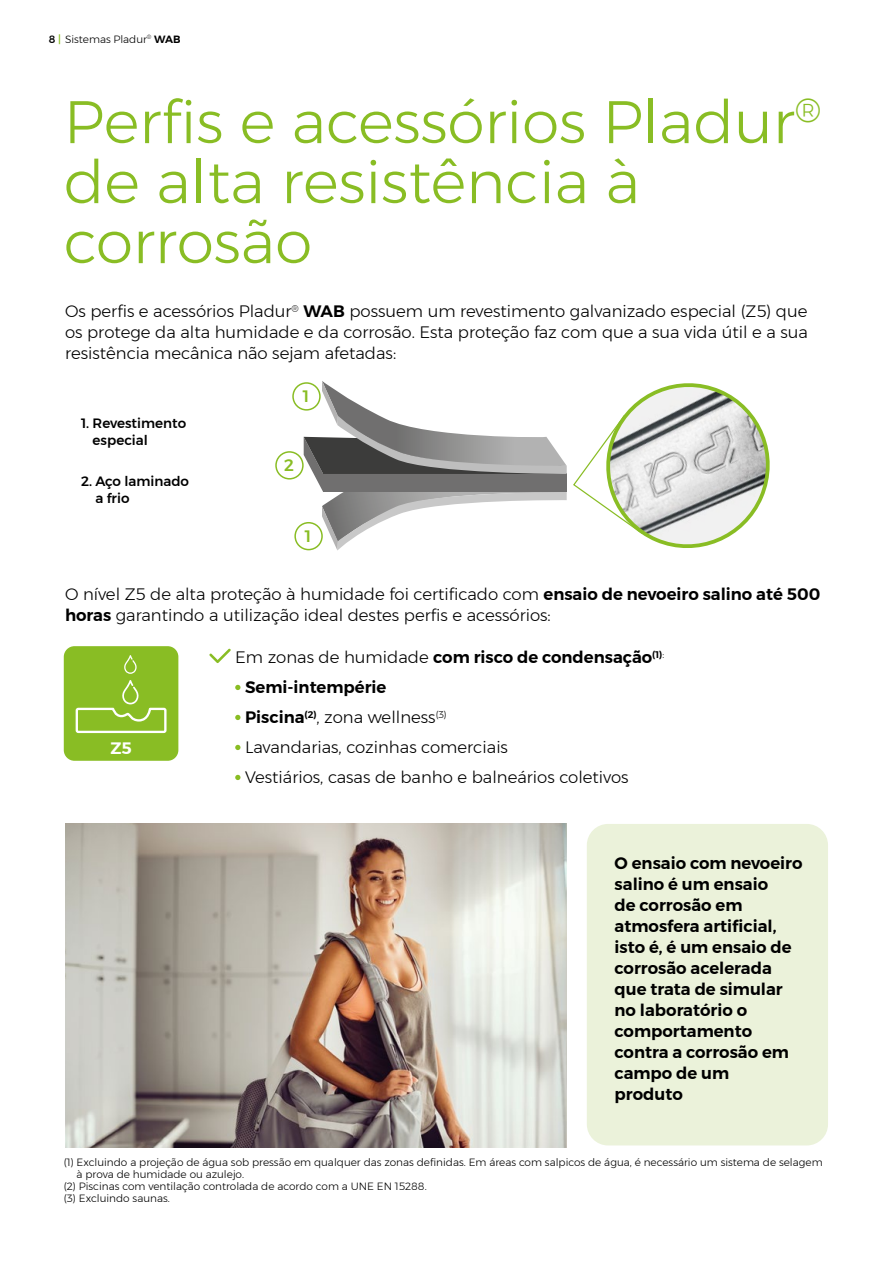
<style>
.page{position:relative;width:893px;height:1263px;background:#fff}
.page>*{position:absolute;margin:0;border:0;box-sizing:border-box;transform-origin:0 0}
.t1{font:300 60px/60px "Montserrat";color:#89bd24}
.t2{font:300 16.5px/30px "Montserrat";color:#000}
.t3{font:600 16.5px/21px "Montserrat";color:#000}
.t4{font:500 16.5px "Montserrat";color:#89bd24}
.t5{font:600 16.5px "Montserrat";color:#fff}
.t6{font:500 13.5px/16.5px "Montserrat";color:#000}
.t7{font:300 10.5px "Montserrat";color:#000}
.s1{font-weight:500}
.s2{font-weight:500;color:#89bd24}
.s3{font-weight:600}
</style>
<div class="page">
<div style="left:292px;top:382px;width:29px;height:29px;border:2px solid #89bd24;border-radius:50%"></div>
<div style="left:294px;top:522px;width:29px;height:28px;border:2px solid #89bd24;border-radius:50%"></div>
<div style="left:275px;top:451px;width:29px;height:28px;border:2px solid #89bd24;border-radius:50%"></div>
<svg style="left:304px;top:381px;width:466px;height:170px"></svg>
<svg style="left:209px;top:649px;width:22px;height:14px"></svg>
<svg style="left:235px;top:685px;width:5px;height:5px"></svg>
<svg style="left:235px;top:715px;width:5px;height:5px"></svg>
<svg style="left:235px;top:745px;width:5px;height:5px"></svg>
<svg style="left:235px;top:775px;width:5px;height:5px"></svg>
<div style="left:64px;top:646px;width:114px;height:115px;background:#89bd24;border-radius:11px"></div>
<svg style="left:124px;top:655px;width:13px;height:19px"></svg>
<svg style="left:75px;top:680px;width:92px;height:54px"></svg>
<div style="left:587px;top:824px;width:241px;height:321px;background:#ebf2da;border-radius:21px"></div>
<img style="left:66px;top:824px;width:501px;height:323px">
<p class="t7" style="left:49px;top:31px;width:133px"><span class="s1">8</span> <span class="s2">|</span> Sistemas Pladur<sup>®</sup> <span class="s3">WAB</span></p>
<h1 class="t1" style="left:64px;top:91px;width:759px">Perfis e acessórios Pladur<sup>® </sup>de alta resistência à corrosão</h1>
<p class="t2" style="left:65px;top:300px;width:744px;line-height:21px;text-align:justify">Os perfis e acessórios Pladur<sup>®</sup> <span class="s3">WAB</span> possuem um revestimento galvanizado especial (Z5) que os protege da alta humidade e da corrosão. Esta proteção faz com que a sua vida útil e a sua resistência mecânica não sejam afetadas:</p>
<p class="t6" style="left:93px;top:415px;width:95px;text-indent:-12px">1. Revestimento especial</p>
<p class="t6" style="left:95px;top:473px;width:95px;text-indent:-14px">2. Aço laminado a frio</p>
<p class="t4" style="left:303px;top:383px;width:8px">1</p>
<p class="t4" style="left:284px;top:452px;width:11px">2</p>
<p class="t4" style="left:305px;top:523px;width:8px">1</p>
<p class="t2" style="left:65px;top:583px;width:757px;line-height:21px">O nível Z5 de alta proteção à humidade foi certificado com <span class="s3">ensaio de nevoeiro salino até 500 horas</span> garantindo a utilização ideal destes perfis e acessórios:</p>
<p class="t5" style="left:110px;top:735px;width:23px">Z5</p>
<p class="t2" style="left:245px;top:642px;width:421px;text-indent:-10px">Em zonas de humidade <span class="s3">com risco de condensação</span><sup>(1)</sup><sup>:<br></sup><span class="s3">Semi-intempérie<br>Piscina</span><sup>(2)</sup>, zona wellness<sup>(3)<br></sup>Lavandarias, cozinhas comerciais<br>Vestiários, casas de banho e balneários coletivos</p>
<p class="t3" style="left:615px;top:852px;width:189px">O ensaio com nevoeiro salino é um ensaio<br>de corrosão em atmosfera artificial, isto é, é um ensaio de corrosão acelerada que trata de simular no laboratório o comportamento contra a corrosão em campo de um<br>produto</p>
<p class="t7" style="left:64px;top:1154px;width:760px">(1) Excluindo a projeção de água sob pressão em qualquer das zonas definidas. Em áreas com salpicos de água, é necessário um sistema de selagem</p>
<p class="t7" style="left:77px;top:1166px;width:169px">à prova de humidade ou azulejo.</p>
<p class="t7" style="left:64px;top:1178px;width:364px">(2) Piscinas com ventilação controlada de acordo com a UNE EN 15288.</p>
<p class="t7" style="left:64px;top:1190px;width:107px">(3) Excluindo saunas.</p>
</div>
